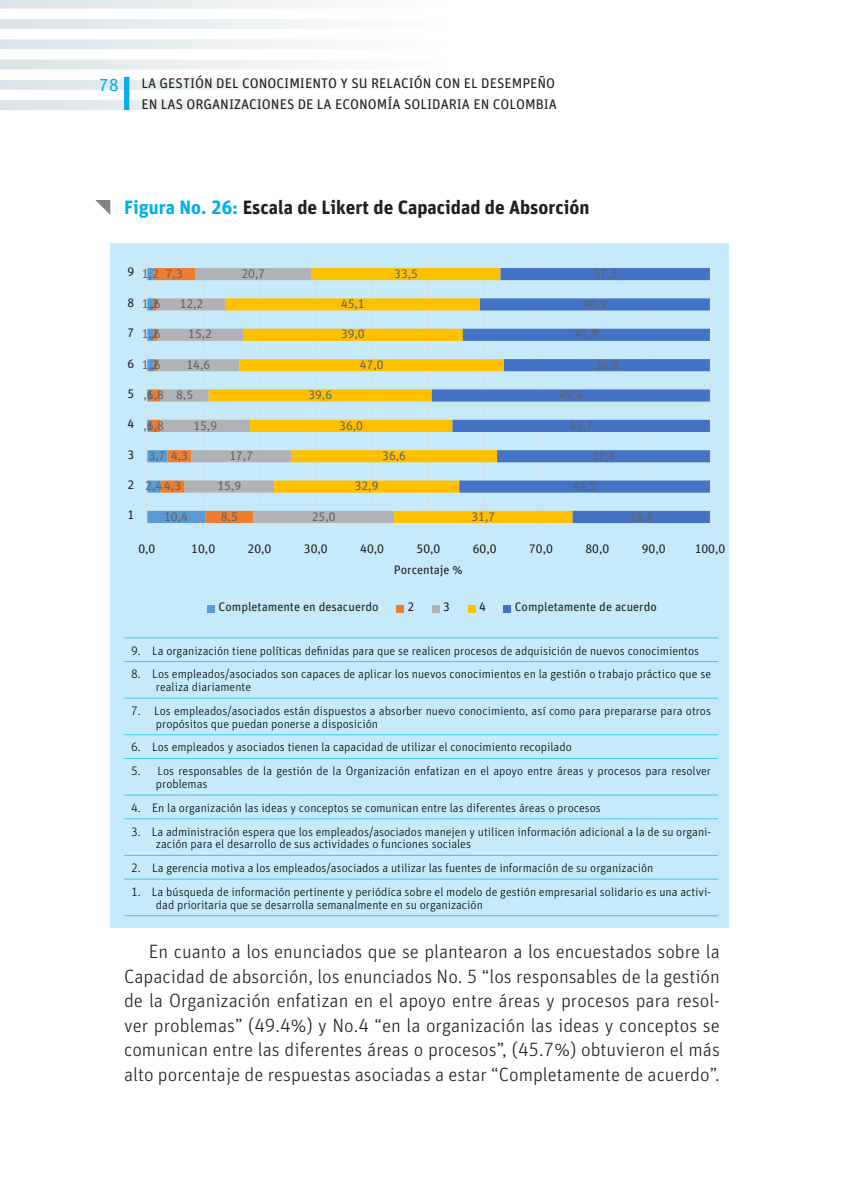
<style>
.page{position:relative;width:844px;height:1191px;background:#fff}
.page>*{position:absolute;margin:0;border:0;box-sizing:border-box;transform-origin:0 0}
.t1{font:300 19.25px/24.5px "FF Unit Pro";color:#231f20;text-align:justify}
.t2{font:700 19.25px "FF Unit Pro";color:#231f20}
.t3{font:17.5px "FF Unit Pro";color:#00aeef}
.t4{font:14px/21px "FF Unit Pro";color:#231f20}
.t5{font:12.42px "FF Unit Pro";letter-spacing:-.005em;color:#636366}
.t6{font:12.42px "FF Unit Pro";color:#231f20}
.t7{font:300 12.25px/13px "FF Unit Pro";color:#000}
.s1{color:#00aeef}
</style>
<div class="page">
<svg style="left:0;top:0;width:325px;height:9px;fill:#e9eef1"></svg>
<svg style="left:0;top:19px;width:325px;height:10px;fill:#e8eef0"></svg>
<svg style="left:0;top:39px;width:325px;height:10px;fill:#e9eef1"></svg>
<svg style="left:0;top:60px;width:325px;height:9px;fill:#e8eef0"></svg>
<svg style="left:0;top:80px;width:325px;height:10px;fill:#e9eef0"></svg>
<svg style="left:0;top:100px;width:325px;height:10px;fill:#e9eef0"></svg>
<div style="left:124px;top:77px;width:5px;height:33px;background:#00aeef"></div>
<div style="left:110px;top:243px;width:618px;height:685px;background:#c6eafa"></div>
<hr style="left:124px;top:637px;width:594px;height:1px;background:#40c7f4">
<hr style="left:124px;top:661px;width:594px;height:1px;background:#40c7f4">
<hr style="left:124px;top:697px;width:594px;height:1px;background:#40c7f4">
<hr style="left:124px;top:734px;width:594px;height:1px;background:#40c7f4">
<hr style="left:124px;top:758px;width:594px;height:1px;background:#40c7f4">
<hr style="left:124px;top:794px;width:594px;height:1px;background:#40c7f4">
<hr style="left:124px;top:818px;width:594px;height:1px;background:#40c7f4">
<hr style="left:124px;top:855px;width:594px;height:1px;background:#40c7f4">
<hr style="left:124px;top:878px;width:594px;height:1px;background:#40c7f4">
<hr style="left:124px;top:915px;width:594px;height:1px;background:#40c7f4">
<hr style="left:203px;top:259px;width:1px;height:273px;background:#dcdddf">
<hr style="left:259px;top:259px;width:1px;height:273px;background:#dcdddf">
<hr style="left:315px;top:259px;width:1px;height:273px;background:#dcdddf">
<hr style="left:371px;top:259px;width:1px;height:273px;background:#dcdddf">
<hr style="left:428px;top:259px;width:1px;height:273px;background:#dcdddf">
<hr style="left:484px;top:259px;width:1px;height:273px;background:#dcdddf">
<hr style="left:540px;top:259px;width:1px;height:273px;background:#dcdddf">
<hr style="left:596px;top:259px;width:1px;height:273px;background:#dcdddf">
<hr style="left:653px;top:259px;width:1px;height:273px;background:#dcdddf">
<hr style="left:709px;top:259px;width:1px;height:273px;background:#dcdddf">
<svg style="left:147px;top:268px;width:10px;height:255px"></svg>
<svg style="left:157px;top:268px;width:52px;height:255px"></svg>
<svg style="left:209px;top:268px;width:223px;height:255px"></svg>
<svg style="left:432px;top:268px;width:277px;height:255px"></svg>
<hr style="left:146px;top:259px;width:1px;height:273px;background:#dcdddf">
<div style="left:207px;top:605px;width:8px;height:8px;background:#5b9bd5"></div>
<div style="left:396px;top:605px;width:8px;height:8px;background:#ed7d31"></div>
<div style="left:432px;top:605px;width:8px;height:8px;background:#b1b2b6"></div>
<div style="left:467px;top:605px;width:8px;height:8px;background:#ffc000"></div>
<div style="left:503px;top:605px;width:8px;height:8px;background:#4472c4"></div>
<svg style="left:95px;top:200px;width:15px;height:15px"></svg>
<h2 class="t3" style="left:99px;top:72px;width:21px">78</h2>
<p class="t4" style="left:141px;top:72px;width:417px">LA GESTIÓN DEL CONOCIMIENTO Y SU RELACIÓN CON EL DESEMPEÑO<br>EN LAS ORGANIZACIONES DE LA ECONOMÍA SOLIDARIA EN COLOMBIA</p>
<h1 class="t2" style="left:124px;top:193px;width:467px"><span class="s1">Figura No. 26:</span> Escala de Likert de Capacidad de Absorción</h1>
<p class="t6" style="left:127px;top:263px;width:8px">9</p>
<p class="t5" style="left:142px;top:265px;width:18px">1,2</p>
<p class="t5" style="left:166px;top:265px;width:18px">7,3</p>
<p class="t5" style="left:241px;top:265px;width:25px">20,7</p>
<p class="t5" style="left:394px;top:265px;width:25px">33,5</p>
<p class="t5" style="left:593px;top:265px;width:25px">37,2</p>
<p class="t6" style="left:127px;top:294px;width:8px">8</p>
<p class="t5" style="left:150px;top:295px;width:12px">,6</p>
<p class="t5" style="left:142px;top:295px;width:18px">1,2</p>
<p class="t5" style="left:180px;top:295px;width:25px">12,2</p>
<p class="t5" style="left:341px;top:295px;width:25px">45,1</p>
<p class="t5" style="left:583px;top:295px;width:25px">40,9</p>
<p class="t6" style="left:127px;top:324px;width:8px">7</p>
<p class="t5" style="left:150px;top:325px;width:12px">,6</p>
<p class="t5" style="left:142px;top:325px;width:18px">1,2</p>
<p class="t5" style="left:188px;top:325px;width:25px">15,2</p>
<p class="t5" style="left:341px;top:325px;width:25px">39,0</p>
<p class="t5" style="left:574px;top:325px;width:25px">43,9</p>
<p class="t6" style="left:127px;top:354px;width:8px">6</p>
<p class="t5" style="left:150px;top:356px;width:12px">,6</p>
<p class="t5" style="left:142px;top:356px;width:18px">1,2</p>
<p class="t5" style="left:186px;top:356px;width:25px">14,6</p>
<p class="t5" style="left:360px;top:356px;width:25px">47,0</p>
<p class="t5" style="left:595px;top:356px;width:25px">36,6</p>
<p class="t6" style="left:127px;top:385px;width:8px">5</p>
<p class="t5" style="left:143px;top:386px;width:12px">,6</p>
<p class="t5" style="left:147px;top:386px;width:18px">1,8</p>
<p class="t5" style="left:176px;top:386px;width:18px">8,5</p>
<p class="t5" style="left:308px;top:386px;width:25px">39,6</p>
<p class="t5" style="left:559px;top:386px;width:25px">49,4</p>
<p class="t6" style="left:127px;top:415px;width:8px">4</p>
<p class="t5" style="left:143px;top:416px;width:12px">,6</p>
<p class="t5" style="left:147px;top:416px;width:18px">1,8</p>
<p class="t5" style="left:193px;top:416px;width:25px">15,9</p>
<p class="t5" style="left:339px;top:416px;width:25px">36,0</p>
<p class="t5" style="left:569px;top:416px;width:25px">45,7</p>
<p class="t6" style="left:127px;top:445px;width:8px">3</p>
<p class="t5" style="left:149px;top:447px;width:41px">3,7 4,3</p>
<p class="t5" style="left:229px;top:447px;width:25px">17,7</p>
<p class="t5" style="left:382px;top:447px;width:25px">36,6</p>
<p class="t5" style="left:591px;top:447px;width:25px">37,8</p>
<p class="t6" style="left:127px;top:476px;width:8px">2</p>
<p class="t5" style="left:145px;top:477px;width:37px">2,44,3</p>
<p class="t5" style="left:217px;top:477px;width:25px">15,9</p>
<p class="t5" style="left:354px;top:477px;width:25px">32,9</p>
<p class="t5" style="left:572px;top:477px;width:25px">44,5</p>
<p class="t6" style="left:127px;top:506px;width:8px">1</p>
<p class="t5" style="left:164px;top:507px;width:25px">10,4</p>
<p class="t5" style="left:221px;top:507px;width:18px">8,5</p>
<p class="t5" style="left:312px;top:507px;width:25px">25,0</p>
<p class="t5" style="left:471px;top:507px;width:25px">31,7</p>
<p class="t5" style="left:629px;top:507px;width:25px">24,4</p>
<p class="t6" style="left:138px;top:539px;width:18px">0,0</p>
<p class="t6" style="left:191px;top:539px;width:25px">10,0</p>
<p class="t6" style="left:247px;top:539px;width:25px">20,0</p>
<p class="t6" style="left:304px;top:539px;width:25px">30,0</p>
<p class="t6" style="left:360px;top:539px;width:25px">40,0</p>
<p class="t6" style="left:416px;top:539px;width:25px">50,0</p>
<p class="t6" style="left:472px;top:539px;width:25px">60,0</p>
<p class="t6" style="left:529px;top:539px;width:25px">70,0</p>
<p class="t6" style="left:585px;top:539px;width:25px">80,0</p>
<p class="t6" style="left:641px;top:539px;width:25px">90,0</p>
<p class="t6" style="left:694px;top:539px;width:32px">100,0</p>
<p class="t6" style="left:394px;top:561px;width:71px">Porcentaje %</p>
<p class="t6" style="left:218px;top:598px;width:161px">Completamente en desacuerdo</p>
<p class="t6" style="left:407px;top:598px;width:8px">2</p>
<p class="t6" style="left:443px;top:598px;width:8px">3</p>
<p class="t6" style="left:479px;top:598px;width:8px">4</p>
<p class="t6" style="left:514px;top:598px;width:143px">Completamente de acuerdo</p>
<p class="t7" style="left:131px;top:643px;width:569px">9. La organización tiene políticas definidas para que se realicen procesos de adquisición de nuevos conocimientos</p>
<p class="t7" style="left:156px;top:667px;width:556px;text-indent:-25px">8. Los empleados/asociados son capaces de aplicar los nuevos conocimientos en la gestión o trabajo práctico que se realiza diariamente</p>
<p class="t7" style="left:156px;top:704px;width:556px;text-indent:-25px">7. Los empleados/asociados están dispuestos a absorber nuevo conocimiento, así como para prepararse para otros propósitos que puedan ponerse a disposición</p>
<p class="t7" style="left:131px;top:740px;width:442px">6. Los empleados y asociados tienen la capacidad de utilizar el conocimiento recopilado</p>
<p class="t7" style="left:156px;top:764px;width:556px;text-indent:-25px">5. Los responsables de la gestión de la Organización enfatizan en el apoyo entre áreas y procesos para resolver problemas</p>
<p class="t7" style="left:131px;top:800px;width:471px">4. En la organización las ideas y conceptos se comunican entre las diferentes áreas o procesos</p>
<p class="t7" style="left:156px;top:824px;width:556px;text-indent:-25px">3. La administración espera que los empleados/asociados manejen y utilicen información adicional a la de su organi&shy;zación para el desarrollo de sus actividades o funciones sociales</p>
<p class="t7" style="left:131px;top:861px;width:523px">2. La gerencia motiva a los empleados/asociados a utilizar las fuentes de información de su organización</p>
<p class="t7" style="left:156px;top:885px;width:556px;text-indent:-25px">1. La búsqueda de información pertinente y periódica sobre el modelo de gestión empresarial solidario es una activi&shy;dad prioritaria que se desarrolla semanalmente en su organización</p>
<p class="t1" style="left:124px;top:938px;width:597px;text-indent:25px">En cuanto a los enunciados que se plantearon a los encuestados sobre la Capacidad de absorción, los enunciados No. 5 “los responsables de la gestión de la Organización enfatizan en el apoyo entre áreas y procesos para resol&shy;ver problemas” (49.4%) y No.4 “en la organización las ideas y conceptos se comunican entre las diferentes áreas o procesos”, (45.7%) obtuvieron el más alto porcentaje de respuestas asociadas a estar “Completamente de acuerdo”.</p>
</div>
